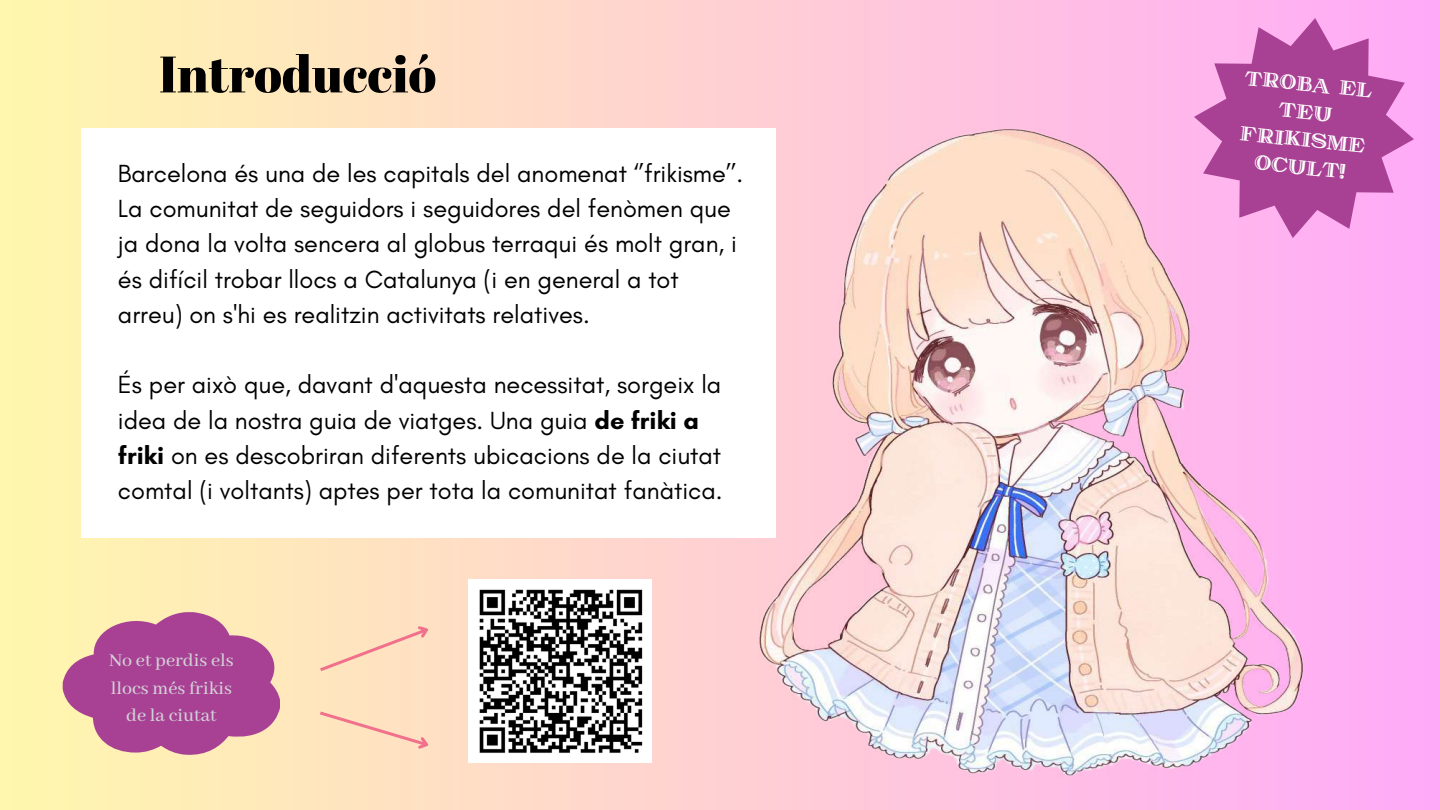
<style>
.page{position:relative;width:1440px;height:810px;background:#fff}
.page>*{position:absolute;margin:0;border:0;box-sizing:border-box;transform-origin:0 0}
.t1{font:51.1px "Abril Fatface";color:#000}
.t2{font:25.3px/35.2px "Glacial Indifference";color:#000}
.t3{font:500 20px/27.8px "Abhaya Libre";color:#d3d0d7;text-align:center}
.t4{font:20px/27.7px "ST Meteoritika";color:#fff;text-align:center}
.s1{font-weight:700}
</style>
<div class="page">
<div style="left:0;top:0;width:1440px;height:810px;background:linear-gradient(to right,#fff7ad,#ffaaf8)"></div>
<div style="left:81px;top:128px;width:695px;height:410px;background:#fff"></div>
<svg style="left:1194px;top:18px;width:220px;height:220px;fill:#a84194"></svg>
<img style="left:758px;top:128px;width:546px;height:648px">
<img style="left:468px;top:580px;width:183px;height:182px">
<svg style="left:317px;top:620px;width:117px;height:54px"></svg>
<svg style="left:317px;top:709px;width:117px;height:45px"></svg>
<svg style="left:63px;top:612px;width:217px;height:143px"></svg>
<h1 class="t1" style="left:159px;top:38px;width:279px">Introducció</h1>
<p class="t2" style="left:118px;top:155px;width:627px">Barcelona és una de les capitals del anomenat ‘’frikisme’’.<br>La comunitat de seguidors i seguidores del fenòmen que ja dona la volta sencera al globus terraqui és molt gran, i és difícil trobar llocs a Catalunya (i en general a tot arreu) on s'hi es realitzin activitats relatives.</p>
<p class="t2" style="left:118px;top:367px;width:606px">És per això que, davant d'aquesta necessitat, sorgeix la idea de la nostra guia de viatges. Una guia <span class="s1">de friki a friki</span> on es descobriran diferents ubicacions de la ciutat comtal (i voltants) aptes per tota la comunitat fanàtica.</p>
<p class="t3" style="left:109px;top:647px;width:126px">No et perdis els llocs més frikis de la ciutat</p>
<p class="t4" style="left:1246px;top:65px;width:129px;rotate:6deg">TROBA EL<br>TEU<br>FRIKISME<br>OCULT!</p>
</div>
